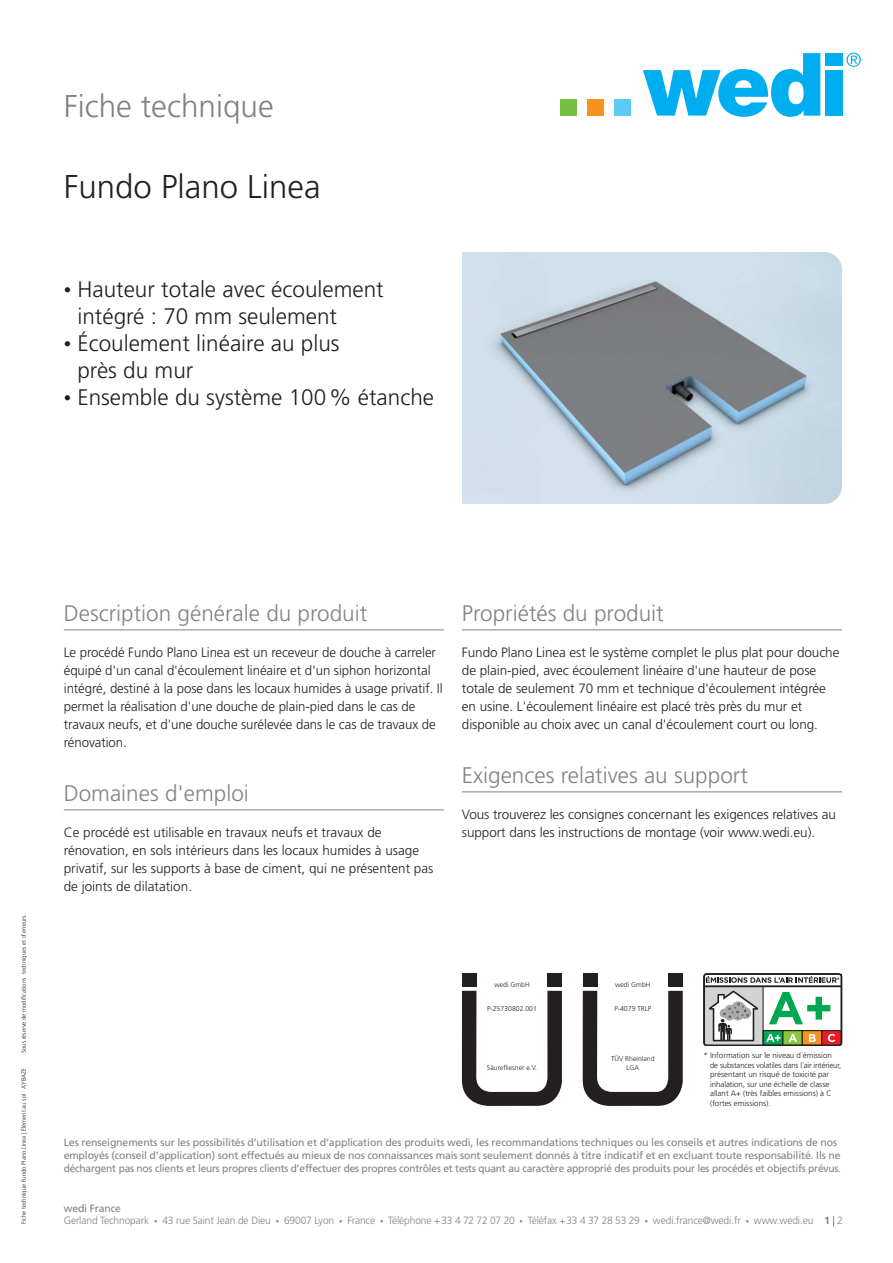
<style>
.page{position:relative;width:893px;height:1263px;background:#fff}
.page>*{position:absolute;margin:0;border:0;box-sizing:border-box;transform-origin:0 0}
.t1{font:300 33px "Frutiger LT Std";color:#231f20}
.t2{font:300 31.5px "Frutiger LT Std";color:#808285}
.t3{font:300 22.5px/27px "Frutiger LT Std";color:#231f20}
.t4{font:300 22.5px "Frutiger LT Std";color:#808285}
.t5{font:300 13.5px/18px "Frutiger LT Std";letter-spacing:-.005em;color:#231f20}
.t6{font:10.5px/12.6px "Frutiger LT Std";letter-spacing:-.015em;color:#808285}
.t7{font:300 10.5px/12.6px "Frutiger LT Std";letter-spacing:-.01em;color:#808285}
.t8{font:700 10.5px "Frutiger LT Std";color:#808285}
.t9{font:300 7.95px/9.6px "Frutiger LT Com";color:#231f20}
.t10{font:300 6.9px/8.2px "Frutiger LT Std";color:#231f20;text-align:center}
.t11{font:300 6.9px "Frutiger";color:#231f20}
.t12{font:300 6px "Frutiger LT Std";color:#231f20}
.s1{font-size:15px}
.s2{font-weight:400}
.s3{font-weight:300}
</style>
<div class="page">
<hr style="left:64px;top:630px;width:380px;height:1px;background:#808285">
<hr style="left:64px;top:810px;width:380px;height:1px;background:#808285">
<hr style="left:462px;top:630px;width:380px;height:1px;background:#808285">
<hr style="left:462px;top:792px;width:380px;height:1px;background:#808285">
<div style="left:560px;top:99px;width:17px;height:17px;background:#72bf44"></div>
<div style="left:587px;top:99px;width:17px;height:17px;background:#f7931d"></div>
<div style="left:614px;top:99px;width:17px;height:17px;background:#5bcbf5"></div>
<svg style="left:643px;top:53px;width:177px;height:64px"></svg>
<div style="left:825px;top:53px;width:17px;height:12px;background:#00aeef"></div>
<div style="left:825px;top:70px;width:17px;height:46px;background:#00aeef"></div>
<svg style="left:846px;top:53px;width:15px;height:14px"></svg>
<img style="left:444px;top:252px;width:398px;height:252px;border-radius:18px">
<div style="left:434px;top:243px;width:28px;height:270px;background:#fff"></div>
<svg style="left:703px;top:973px;width:139px;height:73px"></svg>
<svg style="left:583px;top:991px;width:100px;height:115px"></svg>
<div style="left:583px;top:974px;width:14px;height:13px;background:#231f20"></div>
<div style="left:668px;top:974px;width:15px;height:13px;background:#231f20"></div>
<svg style="left:462px;top:991px;width:100px;height:115px"></svg>
<div style="left:462px;top:974px;width:14px;height:13px;background:#231f20"></div>
<div style="left:547px;top:974px;width:15px;height:13px;background:#231f20"></div>
<h2 class="t2" style="left:64px;top:93px;width:212px">Fiche technique</h2>
<h1 class="t1" style="left:64px;top:173px;width:258px">Fundo Plano Linea</h1>
<h3 class="t3" style="left:77px;top:277px;width:308px;text-indent:-14px"><span class="s1">•</span> Hauteur totale avec écoulement intégré : 70 mm seulement</h3>
<h3 class="t3" style="left:77px;top:331px;width:264px;text-indent:-14px"><span class="s1">•</span> Écoulement linéaire au plus près du mur</h3>
<h3 class="t3" style="left:64px;top:385px;width:372px"><span class="s1">•</span> Ensemble du système 100 % étanche</h3>
<p class="t12" style="left:21px;top:1053px;width:141px;rotate:-90deg">Sous réserve de modifications techniques et d'erreurs.</p>
<p class="t12" style="left:21px;top:1224px;width:157px;rotate:-90deg">Fiche technique Fundo Plano Linea | Élément au sol · AYBAZE</p>
<h3 class="t4" style="left:64px;top:604px;width:305px">Description générale du produit</h3>
<p class="t5" style="left:64px;top:644px;width:380px">Le procédé Fundo Plano Linea est un receveur de douche à carreler équipé d'un canal d'écoulement linéaire et d'un siphon horizontal intégré, destiné à la pose dans les locaux humides à usage privatif. Il permet la réalisation d'une douche de plain-pied dans le cas de travaux neufs, et d'une douche surélevée dans le cas de travaux de rénovation.</p>
<h3 class="t4" style="left:64px;top:784px;width:187px">Domaines d'emploi</h3>
<p class="t5" style="left:64px;top:824px;width:371px">Ce procédé est utilisable en travaux neufs et travaux de rénovation, en sols intérieurs dans les locaux humides à usage privatif, sur les supports à base de ciment, qui ne présentent pas de joints de dilatation.</p>
<h3 class="t4" style="left:462px;top:604px;width:203px">Propriétés du produit</h3>
<p class="t5" style="left:462px;top:644px;width:379px">Fundo Plano Linea est le système complet le plus plat pour douche de plain-pied, avec écoulement linéaire d'une hauteur de pose totale de seulement 70 mm et technique d'écoulement intégrée en usine. L'écoulement linéaire est placé très près du mur et disponible au choix avec un canal d'écoulement court ou long.</p>
<h3 class="t4" style="left:462px;top:766px;width:287px">Exigences relatives au support</h3>
<p class="t5" style="left:462px;top:806px;width:375px">Vous trouverez les consignes concernant les exigences relatives au support dans les instructions de montage (voir www.wedi.eu).</p>
<p class="t10" style="left:494px;top:980px;width:37px">wedi GmbH</p>
<p class="t10" style="left:487px;top:1005px;width:51px">P-25730802.001</p>
<p class="t10" style="left:487px;top:1063px;width:52px">Säurefliesner e.V.</p>
<p class="t11" style="left:615px;top:981px;width:37px">wedi GmbH</p>
<p class="t11" style="left:614px;top:1006px;width:38px">P-4079 TRLP</p>
<p class="t10" style="left:611px;top:1055px;width:45px">TÜV Rheinland<br>LGA</p>
<p class="t9" style="left:710px;top:1051px;width:133px;text-indent:-7px">* Information sur le niveau d´émission de substances volatiles dans l´air intérieur, présentant un risqué de toxicité par inhalation, sur une échelle de classe allant A+ (très faibles emissions) à C (fortes emissions).</p>
<p class="t6" style="left:64px;top:1137px;width:779px">Les renseignements sur les possibilités d’utilisation et d’application des produits wedi, les recommandations techniques ou les conseils et autres indications de nos employés (conseil d’application) sont effectués au mieux de nos connaissances mais sont seulement donnés à titre indicatif et en excluant toute responsabilité. Ils ne déchargent pas nos clients et leurs propres clients d’effectuer des propres contrôles et tests quant au caractère approprié des produits pour les procédés et objectifs prévus.</p>
<p class="t7" style="left:64px;top:1203px;width:751px"><span class="s2">wedi France<br></span>Gerland Technopark ▪ 43 rue Saint Jean de Dieu ▪ 69007 Lyon ▪ France ▪ Téléphone + 33 4 72 72 07 20 ▪ Téléfax + 33 4 37 28 53 29 ▪ wedi.france@wedi.fr ▪ www.wedi.eu</p>
<p class="t8" style="left:824px;top:1215px;width:20px">1 <span class="s3">2</span></p>
</div>
